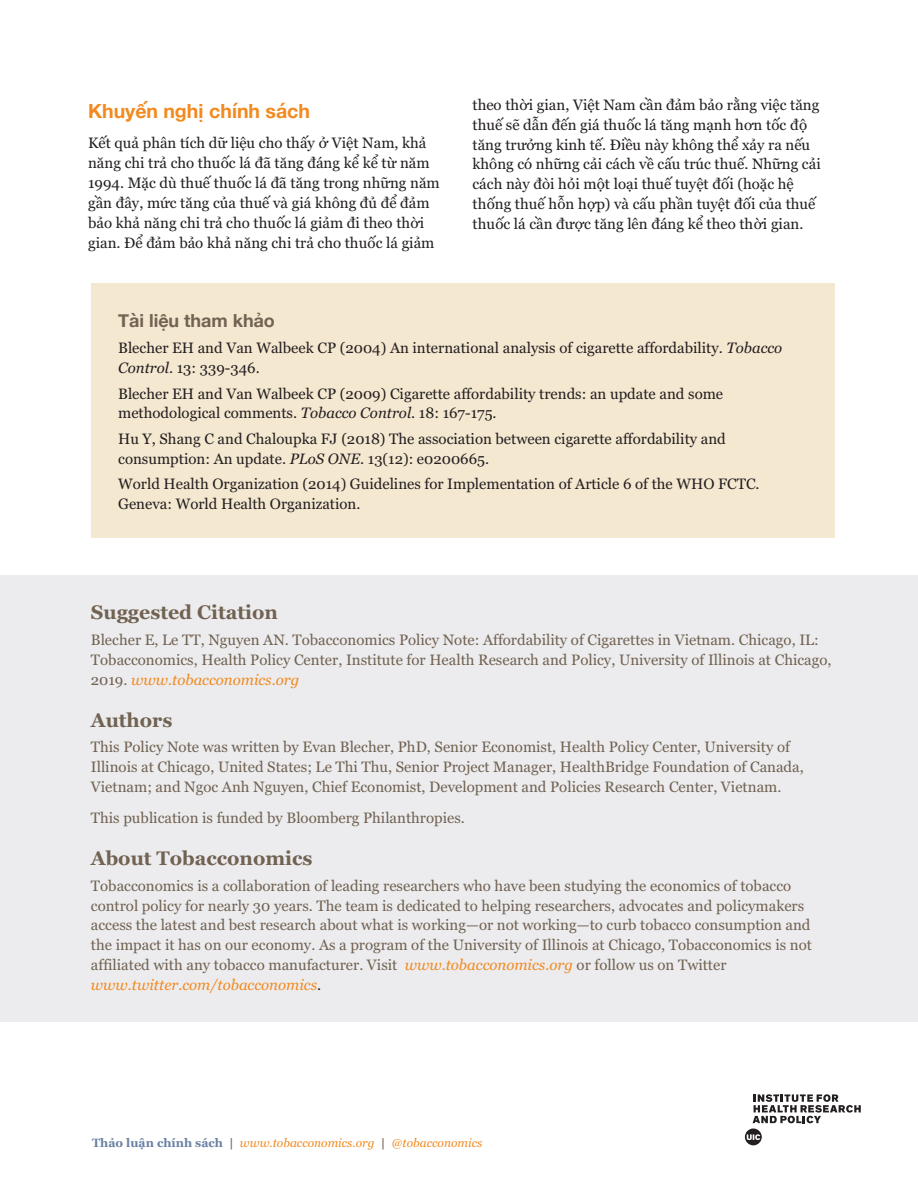
<style>
.page{position:relative;width:918px;height:1188px;background:#fff}
.page>*{position:absolute;margin:0;border:0;box-sizing:border-box;transform-origin:0 0}
.t1{font:700 19.5px "Georgia";color:#716252}
.t2{font:700 19.5px "Helvetica Neue";color:#f28a20}
.t3{font:700 18px "Helvetica Neue";color:#716252}
.t4{font:15px/19.8px "Georgia";color:#716252}
.t5{font:15px/19.8px "Georgia";color:#231f20}
.t6{font:italic 12px "Georgia";color:#f28a20}
.s1{font-style:italic}
.s2{font-style:italic;color:#f28a20}
.s3{color:#231f20}
.s4{font-weight:700;font-style:normal;color:#6a81a3}
.s5{font-weight:700;font-style:normal;color:#716252}
</style>
<div class="page">
<div style="left:91px;top:283px;width:744px;height:255px;background:#f5e8d1"></div>
<div style="left:0;top:575px;width:918px;height:447px;background:#ececee"></div>
<svg style="left:745px;top:1129px;width:17px;height:16px"></svg>
<svg style="left:753px;top:1094px;width:108px;height:29px"></svg>
<h1 class="t2" style="left:88px;top:99px;width:223px">Khuyến nghị chính sách</h1>
<p class="t5" style="left:88px;top:133px;width:353px">Kết quả phân tích dữ liệu cho thấy ở Việt Nam, khả năng chi trả cho thuốc lá đã tăng đáng kể kể từ năm 1994. Mặc dù thuế thuốc lá đã tăng trong những năm gần đây, mức tăng của thuế và giá không đủ để đảm bảo khả năng chi trả cho thuốc lá giảm đi theo thời gian. Để đảm bảo khả năng chi trả cho thuốc lá giảm</p>
<p class="t5" style="left:473px;top:95px;width:350px">theo thời gian, Việt Nam cần đảm bảo rằng việc tăng thuế sẽ dẫn đến giá thuốc lá tăng mạnh hơn tốc độ tăng trưởng kinh tế. Điều này không thể xảy ra nếu không có những cải cách về cấu trúc thuế. Những cải cách này đòi hỏi một loại thuế tuyệt đối (hoặc hệ thống thuế hỗn hợp) và cấu phần tuyệt đối của thuế thuốc lá cần được tăng lên đáng kể theo thời gian.</p>
<p class="t3" style="left:118px;top:310px;width:158px">Tài liệu tham khảo</p>
<p class="t5" style="left:118px;top:338px;width:666px">Blecher EH and Van Walbeek CP (2004) An international analysis of cigarette affordability. <span class="s1">Tobacco<br>Control</span>. 13: 339-346.</p>
<p class="t5" style="left:118px;top:384px;width:607px">Blecher EH and Van Walbeek CP (2009) Cigarette affordability trends: an update and some methodological comments. <span class="s1">Tobacco Control</span>. 18: 167-175.</p>
<p class="t5" style="left:118px;top:429px;width:609px">Hu Y, Shang C and Chaloupka FJ (2018) The association between cigarette affordability and consumption: An update. <span class="s1">PLoS ONE</span>. 13(12): e0200665.</p>
<p class="t5" style="left:118px;top:475px;width:643px">World Health Organization (2014) Guidelines for Implementation of Article 6 of the WHO FCTC.<br>Geneva: World Health Organization.</p>
<h1 class="t1" style="left:91px;top:601px;width:188px">Suggested Citation</h1>
<p class="t4" style="left:91px;top:630px;width:742px">Blecher E, Le TT, Nguyen AN. Tobacconomics Policy Note: Affordability of Cigarettes in Vietnam. Chicago, IL:<br>Tobacconomics, Health Policy Center, Institute for Health Research and Policy, University of Illinois at Chicago,<br>2019. <span class="s2">www.tobacconomics.org</span></p>
<h1 class="t1" style="left:91px;top:709px;width:83px">Authors</h1>
<p class="t4" style="left:91px;top:737px;width:714px">This Policy Note was written by Evan Blecher, PhD, Senior Economist, Health Policy Center, University of<br>Illinois at Chicago, United States; Le Thi Thu, Senior Project Manager, HealthBridge Foundation of Canada,<br>Vietnam; and Ngoc Anh Nguyen, Chief Economist, Development and Policies Research Center, Vietnam.</p>
<p class="t4" style="left:91px;top:808px;width:376px">This publication is funded by Bloomberg Philanthropies.</p>
<h1 class="t1" style="left:91px;top:847px;width:223px">About Tobacconomics</h1>
<p class="t4" style="left:91px;top:876px;width:723px">Tobacconomics is a collaboration of leading researchers who have been studying the economics of tobacco control policy for nearly 30 years. The team is dedicated to helping researchers, advocates and policymakers access the latest and best research about what is working—or not working—to curb tobacco consumption and the impact it has on our economy. As a program of the University of Illinois at Chicago, Tobacconomics is not affiliated with any tobacco manufacturer. Visit <span class="s2">www.tobacconomics.org</span> or follow us on Twitter <span class="s2">www.twitter.com/tobacconomics</span><span class="s3">.</span></p>
<p class="t6" style="left:92px;top:1135px;width:392px"><span class="s4">Thảo luận chính sách</span> <span class="s5">|</span> www.tobacconomics.org <span class="s5">|</span> @tobacconomics</p>
</div>
